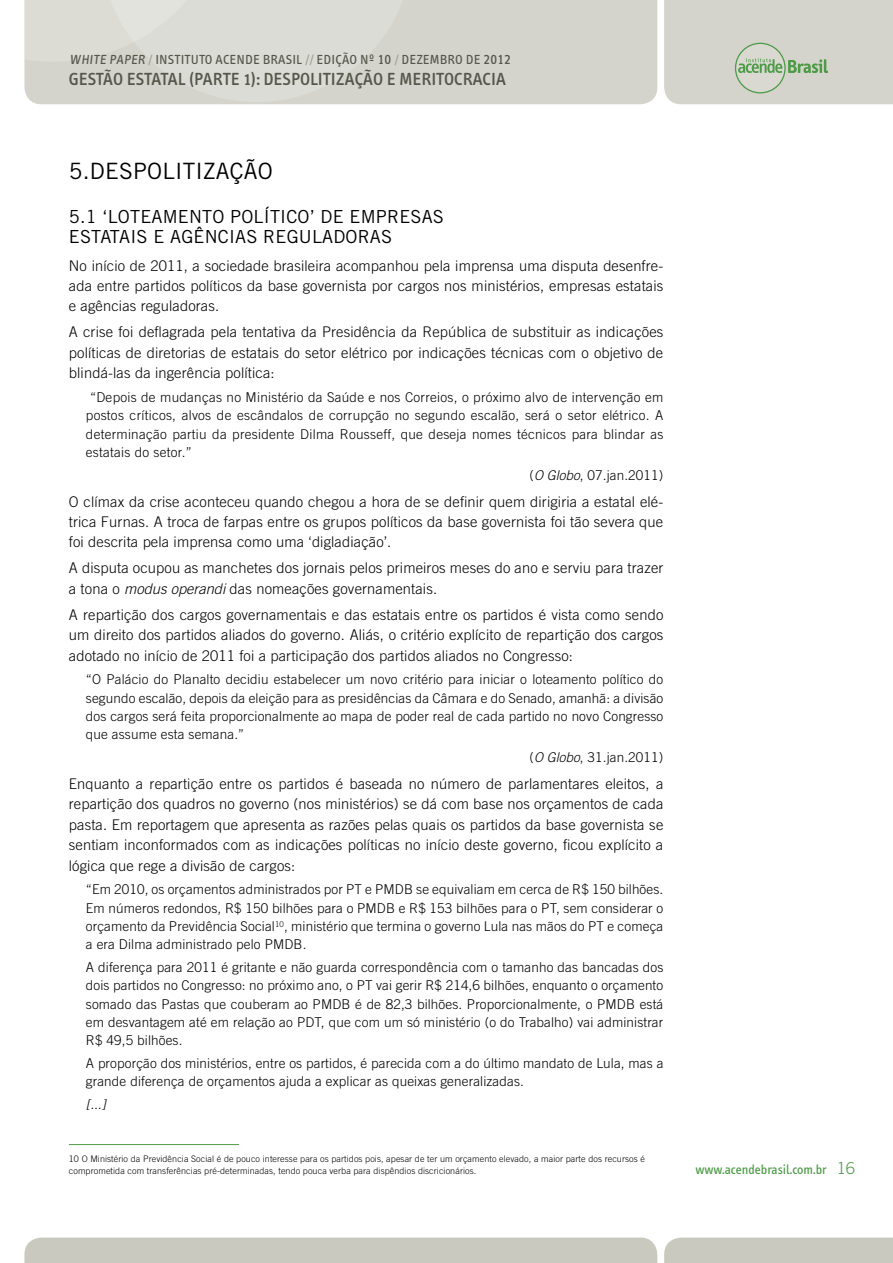
<style>
.page{position:relative;width:893px;height:1263px;background:#fff}
.page>*{position:absolute;margin:0;border:0;box-sizing:border-box;transform-origin:0 0}
.t1{font:22.5px "Trade Gothic";letter-spacing:.01em;color:#000}
.t2{font:18px/19.8px "Trade Gothic";letter-spacing:.01em;color:#000}
.t3{font:18px "Info Text Medium Caps";color:#55574b}
.t4{font:300 14.7px/20.4px "Trade Gothic";letter-spacing:.01em;color:#000;text-align:justify}
.t5{font:300 13.5px/18.3px "Trade Gothic";letter-spacing:.01em;color:#000;text-align:justify}
.t6{font:13.5px "Info Text";letter-spacing:.01em;color:#55574b}
.t7{font:13.5px "Info Text";color:#4e9b47}
.t8{font:italic 300 13.5px "Trade Gothic";color:#000}
.t9{font:300 9px/11.2px "Trade Gothic";letter-spacing:.01em;color:#000}
.s1{color:#9d9e95}
.s2{font-family:"Info Text Book Caps"}
.s3{font-family:"Info Text Book Caps";font-size:15px}
.s4{font-style:italic}
.s5{font-family:"Trade Gothic";font-weight:300;font-size:16.5px}
</style>
<div class="page">
<div style="left:33px;top:0;width:624px;height:104px;background:#d4d4cc"></div>
<svg style="left:24px;top:0;width:388px;height:102px;background:#d9d9d3"></svg>
<div style="left:24px;top:1237px;width:633px;height:26px;background:#c9c9bf"></div>
<div style="left:664px;top:1237px;width:229px;height:26px;background:#c9c9bf"></div>
<div style="left:664px;top:0;width:229px;height:104px;background:#d4d4cc"></div>
<hr style="left:69px;top:1144px;width:170px;height:1px;background:#4e9b47">
<p class="t6" style="left:70px;top:52px;width:443px">WHITE PAPER<span class="s1">/</span> INSTITUTO ACENDE BRASIL <span class="s1">//</span> <span class="s2">EDIÇÃO Nº</span> <span class="s3">10</span> <span class="s1">/</span> <span class="s2">DEZEMBRO DE</span> <span class="s3">2012</span></p>
<h2 class="t3" style="left:69px;top:69px;width:439px">GESTÃO ESTATAL (PARTE 1): DESPOLITIZAÇÃO E MERITOCRACIA</h2>
<h1 class="t1" style="left:69px;top:157px;width:206px">5.DESPOLITIZAÇÃO</h1>
<h2 class="t2" style="left:69px;top:206px;width:373px">5.1 ‘LOTEAMENTO POLÍTICO’ DE EMPRESAS<br>ESTATAIS E AGÊNCIAS REGULADORAS</h2>
<p class="t4" style="left:69px;top:255px;width:596px">No início de 2011, a sociedade brasileira acompanhou pela imprensa uma disputa desenfre&shy;ada entre partidos políticos da base governista por cargos nos ministérios, empresas estatais e agências reguladoras.</p>
<p class="t4" style="left:69px;top:322px;width:596px">A crise foi deflagrada pela tentativa da Presidência da República de substituir as indicações políticas de diretorias de estatais do setor elétrico por indicações técnicas com o objetivo de blindá-las da ingerência política:</p>
<p class="t5" style="left:86px;top:388px;width:579px;text-indent:4px">“Depois de mudanças no Ministério da Saúde e nos Correios, o próximo alvo de intervenção em postos críticos, alvos de escândalos de corrupção no segundo escalão, será o setor elétrico. A determinação partiu da presidente Dilma Rousseff, que deseja nomes técnicos para blindar as estatais do setor.”</p>
<p class="t5" style="left:529px;top:466px;width:135px">(<span class="s4">O Globo</span>, 07.jan.2011)</p>
<p class="t4" style="left:69px;top:491px;width:596px">O clímax da crise aconteceu quando chegou a hora de se definir quem dirigiria a estatal elé&shy;trica Furnas. A troca de farpas entre os grupos políticos da base governista foi tão severa que foi descrita pela imprensa como uma ‘digladiação’.</p>
<p class="t4" style="left:69px;top:558px;width:596px">A disputa ocupou as manchetes dos jornais pelos primeiros meses do ano e serviu para trazer a tona o <span class="s4">modus operandi</span> das nomeações governamentais.</p>
<p class="t4" style="left:69px;top:604px;width:596px">A repartição dos cargos governamentais e das estatais entre os partidos é vista como sendo um direito dos partidos aliados do governo. Aliás, o critério explícito de repartição dos cargos adotado no início de 2011 foi a participação dos partidos aliados no Congresso:</p>
<p class="t5" style="left:86px;top:670px;width:579px">“O Palácio do Planalto decidiu estabelecer um novo critério para iniciar o loteamento político do segundo escalão, depois da eleição para as presidências da Câmara e do Senado, amanhã: a divisão dos cargos será feita proporcionalmente ao mapa de poder real de cada partido no novo Congresso que assume esta semana.”</p>
<p class="t5" style="left:529px;top:748px;width:135px">(<span class="s4">O Globo</span>, 31.jan.2011)</p>
<p class="t4" style="left:69px;top:773px;width:596px">Enquanto a repartição entre os partidos é baseada no número de parlamentares eleitos, a repartição dos quadros no governo (nos ministérios) se dá com base nos orçamentos de cada pasta. Em reportagem que apresenta as razões pelas quais os partidos da base governista se sentiam inconformados com as indicações políticas no início deste governo, ficou explícito a lógica que rege a divisão de cargos:</p>
<p class="t5" style="left:86px;top:880px;width:579px">“Em 2010, os orçamentos administrados por PT e PMDB se equivaliam em cerca de R$ 150 bilhões.<br>Em números redondos, R$ 150 bilhões para o PMDB e R$ 153 bilhões para o PT, sem considerar o orçamento da Previdência Social<sup>10</sup>, ministério que termina o governo Lula nas mãos do PT e começa a era Dilma administrado pelo PMDB.</p>
<p class="t5" style="left:86px;top:958px;width:579px">A diferença para 2011 é gritante e não guarda correspondência com o tamanho das bancadas dos dois partidos no Congresso: no próximo ano, o PT vai gerir R$ 214,6 bilhões, enquanto o orçamento somado das Pastas que couberam ao PMDB é de 82,3 bilhões. Proporcionalmente, o PMDB está em desvantagem até em relação ao PDT, que com um só ministério (o do Trabalho) vai administrar R$ 49,5 bilhões.</p>
<p class="t5" style="left:86px;top:1054px;width:579px">A proporção dos ministérios, entre os partidos, é parecida com a do último mandato de Lula, mas a grande diferença de orçamentos ajuda a explicar as queixas generalizadas.</p>
<p class="t8" style="left:86px;top:1096px;width:22px">[...]</p>
<p class="t9" style="left:69px;top:1153px;width:578px">10 O Ministério da Previdência Social é de pouco interesse para os partidos pois, apesar de ter um orçamento elevado, a maior parte dos recursos é comprometida com transferências pré-determinadas, tendo pouca verba para dispêndios discricionários.</p>
<p class="t7" style="left:695px;top:1161px;width:161px">www.acendebrasil.com.br <span class="s5">16</span></p>
</div>
